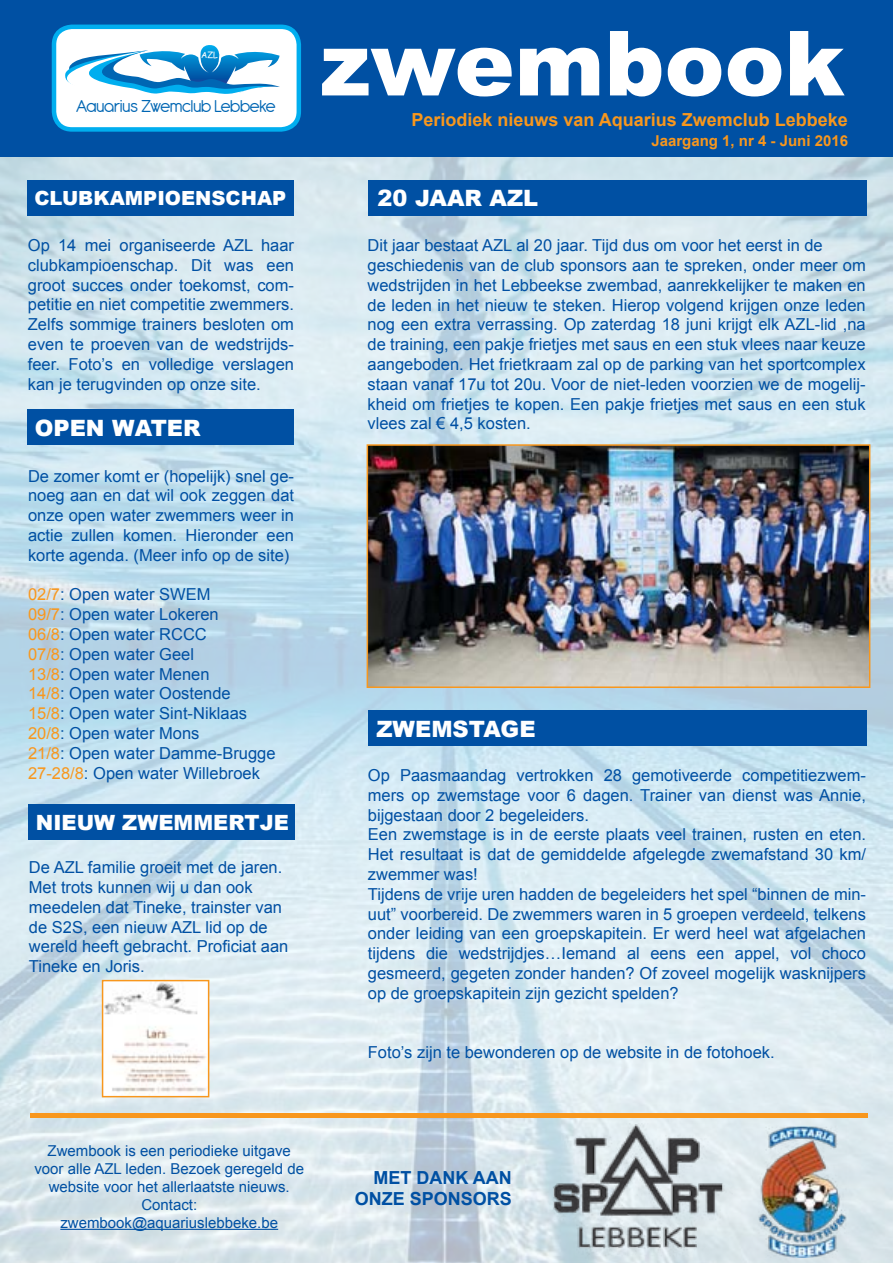
<style>
.page{position:relative;width:893px;height:1263px;background:#fff}
.page>*{position:absolute;margin:0;border:0;box-sizing:border-box;transform-origin:0 0}
.t1{font:900 90px "Arial";color:#fff}
.t2{font:900 22.5px "Arial";color:#fff}
.t3{font:900 21px "Arial";color:#fff}
.t4{font:900 19.5px "Arial";color:#fff}
.t5{font:18.75px "Antipasto";letter-spacing:-.04em;color:#0066b3}
.t6{font:700 18px "Arial";color:#f8971d}
.t7{font:700 18px/21.6px "Arial";color:#0050a3;text-align:right}
.t8{font:16.5px/19.8px "Arial";color:#0050a3}
.t9{font:15px/18px "Arial";color:#0050a3;text-align:center}
.t10{font:700 15px "Arial";color:#f8971d}
.t11{font:8.55px "Comic Sans MS";color:#fff}
.s1{color:#f8971d}
</style>
<div class="page">
<img style="left:0;top:156px;width:893px;height:1107px">
<div style="left:0;top:0;width:893px;height:156px;background:#0050a3"></div>
<div style="left:54px;top:27px;width:245px;height:102px;background:#fff;border-radius:18px"></div>
<div style="left:52px;top:25px;width:249px;height:107px;border:4px solid #00aeef;border-radius:18px"></div>
<svg style="left:66px;top:45px;width:214px;height:49px"></svg>
<div style="left:28px;top:181px;width:266px;height:35px;background:#0050a3"></div>
<div style="left:369px;top:181px;width:498px;height:35px;background:#0050a3"></div>
<div style="left:27px;top:410px;width:266px;height:35px;background:#0050a3"></div>
<div style="left:28px;top:804px;width:266px;height:35px;background:#0050a3"></div>
<img style="left:105px;top:983px;width:101px;height:111px">
<div style="left:102px;top:980px;width:107px;height:117px;border:2px solid #f8971d"></div>
<hr style="left:30px;top:1113px;width:837px;height:4px;background:#f8971d">
<hr style="left:60px;top:1229px;width:218px;height:1px;background:#0050a3">
<img style="left:517px;top:1124px;width:242px;height:136px">
<img style="left:682px;top:1126px;width:211px;height:131px">
<img style="left:370px;top:447px;width:497px;height:238px">
<div style="left:367px;top:444px;width:503px;height:244px;border:2px solid #f8971d"></div>
<div style="left:369px;top:710px;width:498px;height:35px;background:#0050a3"></div>
<p class="t11" style="left:201px;top:49px;width:18px">AZL</p>
<p class="t5" style="left:76px;top:95px;width:202px">Aquarius Zwemclub Lebbeke</p>
<p class="t4" style="left:34px;top:187px;width:136px">CLUBKAMPIOE</p>
<p class="t4" style="left:195px;top:187px;width:92px">NSCHAP</p>
<p class="t8" style="left:28px;top:236px;width:268px;text-align:justify">Op 14 mei organiseerde AZL haar clubkampioenschap. Dit was een groot succes onder toekomst, com&shy;petitie en niet competitie zwemmers.<br>Zelfs sommige trainers besloten om even te proeven van de wedstrijds&shy;feer. Foto’s en volledige verslagen kan je terugvinden op onze site.</p>
<h2 class="t2" style="left:35px;top:416px;width:118px">OPEN WATER</h2>
<p class="t8" style="left:28px;top:466px;width:268px;text-align:justify">De zomer komt er (hopelijk) snel ge&shy;noeg aan en dat wil ook zeggen dat onze open water zwemmers weer in actie zullen komen. Hieronder een korte agenda. (Meer info op de site)</p>
<p class="t8" style="left:28px;top:585px;width:249px"><span class="s1">02/7</span>: Open water SWEM<br><span class="s1">09/7</span>: Open water Lokeren<br><span class="s1">06/8</span>: Open water RCCC<br><span class="s1">07/8</span>: Open water Geel<br><span class="s1">13/8</span>: Open water Menen<br><span class="s1">14/8</span>: Open water Oostende<br><span class="s1">15/8</span>: Open water Sint-Niklaas<br><span class="s1">20/8</span>: Open water Mons<br><span class="s1">21/8</span>: Open water Damme-Brugge<br><span class="s1">27-28/8</span>: Open water Willebroek</p>
<p class="t3" style="left:36px;top:810px;width:61px">NIEUW</p>
<p class="t3" style="left:122px;top:810px;width:168px">ZWEMM ERTJE</p>
<p class="t8" style="left:29px;top:857px;width:261px">De AZL familie groeit met de jaren.<br>Met trots kunnen wij u dan ook meedelen dat Tineke, trainster van de S2S, een nieuw AZL lid op de wereld heeft gebracht. Proficiat aan<br>Tineke en Joris.</p>
<h1 class="t1" style="left:320px;top:13px;width:526px">ZWEMBOOK</h1>
<p class="t6" style="left:411px;top:108px;width:438px">Periodiek nieuws van Aquarius Zwemclub Lebbeke</p>
<p class="t10" style="left:651px;top:130px;width:198px">Jaargang 1, nr 4 - Juni 2016</p>
<h2 class="t2" style="left:378px;top:185px;width:71px">20 JAAR</h2>
<h2 class="t2" style="left:490px;top:185px;width:50px">AZL</h2>
<p class="t8" style="left:368px;top:236px;width:500px">Dit jaar bestaat AZL al 20 jaar. Tijd dus om voor het eerst in de geschiedenis van de club sponsors aan te spreken, onder meer om wedstrijden in het Lebbeekse zwembad, aanrekkelijker te maken en de leden in het nieuw te steken. Hierop volgend krijgen onze leden nog een extra verrassing. Op zaterdag 18 juni krijgt elk AZL-lid ,na de training, een pakje frietjes met saus en een stuk vlees naar keuze aangeboden. Het frietkraam zal op de parking van het sportcomplex staan vanaf 17u tot 20u. Voor de niet-leden voorzien we de mogelij&shy;kheid om frietjes te kopen. Een pakje frietjes met saus en een stuk vlees zal € 4,5 kosten.</p>
<h2 class="t2" style="left:376px;top:716px;width:158px">ZWEMSTAGE</h2>
<p class="t8" style="left:368px;top:765px;width:500px">Op Paasmaandag vertrokken 28 gemotiveerde competitiezwem&shy;mers op zwemstage voor 6 dagen. Trainer van dienst was Annie, bijgestaan door 2 begeleiders.<br>Een zwemstage is in de eerste plaats veel trainen, rusten en eten.<br>Het resultaat is dat de gemiddelde afgelegde zwemafstand 30 km/ zwemmer was!<br>Tijdens de vrije uren hadden de begeleiders het spel “binnen de min&shy;uut” voorbereid. De zwemmers waren in 5 groepen verdeeld, telkens onder leiding van een groepskapitein. Er werd heel wat afgelachen tijdens die wedstrijdjes…Iemand al eens een appel, vol choco gesmeerd, gegeten zonder handen? Of zoveel mogelijk wasknijpers op de groepskapitein zijn gezicht spelden?</p>
<p class="t8" style="left:368px;top:1043px;width:408px">Foto’s zijn te bewonderen op de website in de fotohoek.</p>
<p class="t9" style="left:34px;top:1141px;width:271px">Zwembook is een periodieke uitgave voor alle AZL leden. Bezoek geregeld de website voor het allerlaatste nieuws.<br>Contact: zwembook@aquariuslebbeke.be</p>
<p class="t7" style="left:355px;top:1167px;width:159px">MET DANK AAN<br>ONZE SPONSORS</p>
</div>
